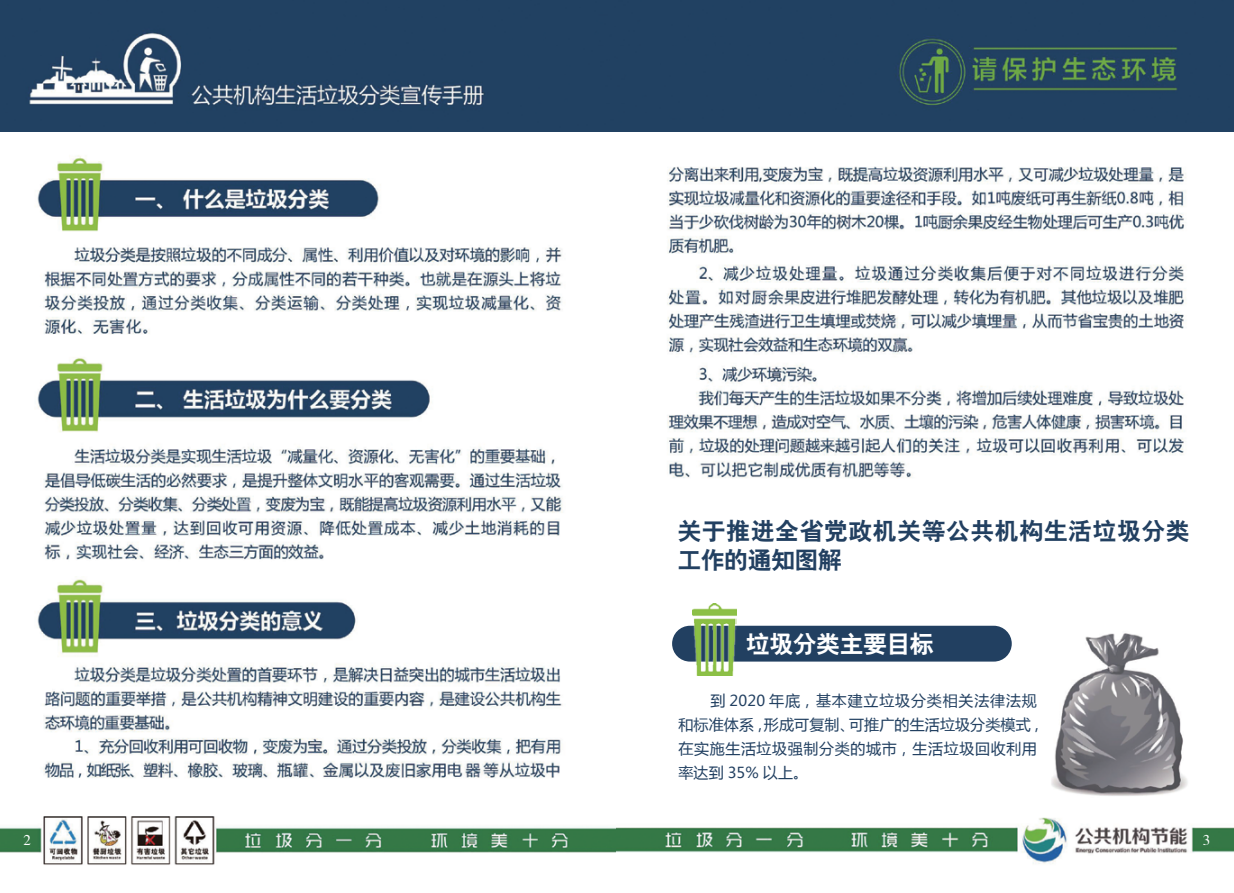
<style>
.page{position:relative;width:1234px;height:893px;background:#fff}
.page>*{position:absolute;margin:0;border:0;box-sizing:border-box;transform-origin:0 0}
.t1{font:24px/28.8px "H Yb 2 gj";letter-spacing:.015em;color:#224061}
.t2{font:24px "H Yb 2 gj";letter-spacing:-.025em;color:#fff}
.t3{font:15px/24px "Microsoft Ya Hei";letter-spacing:.04em;color:#224061}
.t4{font:15px "FZSSK GBK1 0";color:#fff}
</style>
<div class="page">
<img style="left:37px;top:155px;width:1151px;height:641px">
<img style="left:0;top:816px;width:1233px;height:49px">
<img style="left:0;top:0;width:1233px;height:132px">
<div style="left:672px;top:626px;width:339px;height:36px;background:#224061;border-radius:18px"></div>
<img style="left:692px;top:604px;width:43px;height:71px">
<img style="left:617px;top:0;width:1px;height:893px">
<img style="left:617px;top:816px;width:1px;height:77px">
<p class="t4" style="left:23px;top:832px;width:9px">2</p>
<h1 class="t1" style="left:677px;top:516px;width:514px">关于推进全省党政机关等公共机构生活垃圾分类工作的通知图解</h1>
<h1 class="t2" style="left:745px;top:632px;width:189px">垃圾分类主要目标</h1>
<p class="t3" style="left:678px;top:688px;width:367px;text-indent:32px">到 2020 年底，基本建立垃圾分类相关法律法规和标准体系，形成可复制、可推广的生活垃圾分类模式，在实施生活垃圾强制分类的城市，生活垃圾回收利用率达到 35% 以上。</p>
<p class="t4" style="left:1202px;top:832px;width:9px">3</p>
</div>
